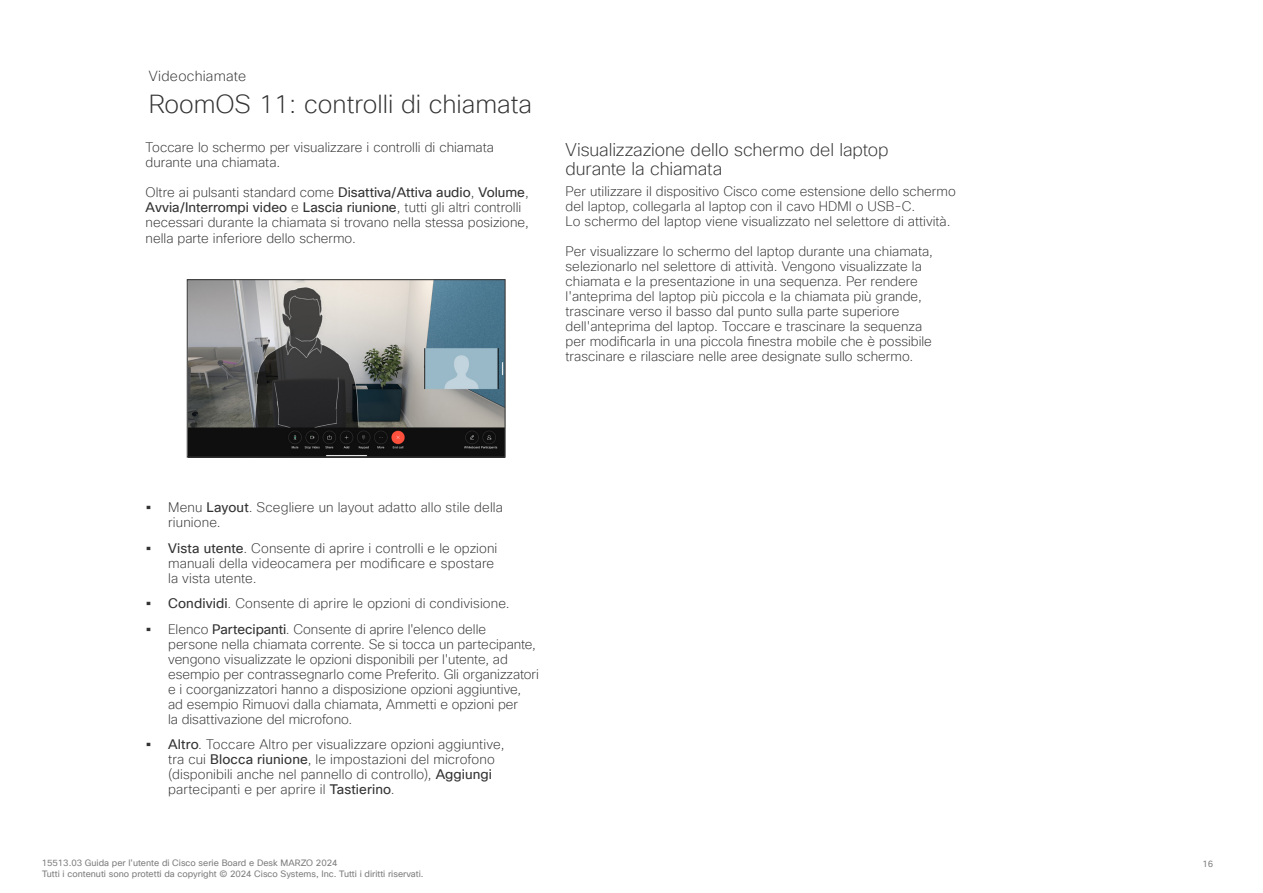
<style>
.page{position:relative;width:1263px;height:893px;background:#fff}
.page>*{position:absolute;margin:0;border:0;box-sizing:border-box;transform-origin:0 0}
.t1{font:200 25.5px "Cisco Sans TT";color:#333}
.t2{font:200 18px/19.5px "Cisco Sans TT";letter-spacing:-.005em;color:#333}
.t3{font:200 14.25px "Cisco Sans TT";letter-spacing:.015em;color:#333}
.t4{font:200 13.5px/15px "Cisco Sans TT";color:#333}
.t5{font:9px/10.8px "Cisco Sans TT";color:#808080}
.t6{font:9px "Cisco Sans";color:#808080}
.s1{font-weight:400}
.s2{font-weight:400;font-size:21px}
</style>
<div class="page">
<img style="left:189px;top:281px;width:315px;height:175px">
<div style="left:187px;top:279px;width:319px;height:179px;border:1px solid #3d3d3d"></div>
<p class="t3" style="left:149px;top:67px;width:99px">Videochiamate</p>
<h1 class="t1" style="left:149px;top:87px;width:384px">RoomOS 11: controlli di chiamata</h1>
<p class="t4" style="left:146px;top:140px;width:350px">Toccare lo schermo per visualizzare i controlli di chiamata durante una chiamata.</p>
<p class="t4" style="left:146px;top:185px;width:385px;line-height:15.5px">Oltre ai pulsanti standard come <span class="s1">Disattiva/Attiva audio</span>, <span class="s1">Volume</span>, <span class="s1">Avvia/Interrompi video</span> e <span class="s1">Lascia riunione</span>, tutti gli altri controlli necessari durante la chiamata si trovano nella stessa posizione, nella parte inferiore dello schermo.</p>
<h2 class="t2" style="left:566px;top:140px;width:324px">Visualizzazione dello schermo del laptop durante la chiamata</h2>
<p class="t4" style="left:566px;top:185px;width:392px">Per utilizzare il dispositivo Cisco come estensione dello schermo del laptop, collegarla al laptop con il cavo HDMI o USB-C.<br>Lo schermo del laptop viene visualizzato nel selettore di attività.</p>
<p class="t4" style="left:566px;top:245px;width:369px">Per visualizzare lo schermo del laptop durante una chiamata, selezionarlo nel selettore di attività. Vengono visualizzate la chiamata e la presentazione in una sequenza. Per rendere l'anteprima del laptop più piccola e la chiamata più grande, trascinare verso il basso dal punto sulla parte superiore dell'anteprima del laptop. Toccare e trascinare la sequenza per modificarla in una piccola finestra mobile che è possibile trascinare e rilasciare nelle aree designate sullo schermo.</p>
<p class="t4" style="left:168px;top:500px;width:336px;text-indent:-22px"><span class="s2">•</span> Menu <span class="s1">Layout</span>. Scegliere un layout adatto allo stile della riunione.</p>
<p class="t4" style="left:168px;top:541px;width:331px;text-indent:-22px"><span class="s2">•</span> <span class="s1">Vista utente</span>. Consente di aprire i controlli e le opzioni manuali della videocamera per modificare e spostare la vista utente.</p>
<p class="t4" style="left:146px;top:596px;width:366px"><span class="s2">•</span> <span class="s1">Condividi</span>. Consente di aprire le opzioni di condivisione.</p>
<p class="t4" style="left:168px;top:622px;width:372px;text-indent:-22px"><span class="s2">•</span> Elenco <span class="s1">Partecipanti</span>. Consente di aprire l'elenco delle persone nella chiamata corrente. Se si tocca un partecipante, vengono visualizzate le opzioni disponibili per l'utente, ad esempio per contrassegnarlo come Preferito. Gli organizzatori e i coorganizzatori hanno a disposizione opzioni aggiuntive, ad esempio Rimuovi dalla chiamata, Ammetti e opzioni per<br>la disattivazione del microfono.</p>
<p class="t4" style="left:168px;top:737px;width:338px;text-indent:-22px"><span class="s2">•</span> <span class="s1">Altro</span>. Toccare Altro per visualizzare opzioni aggiuntive, tra cui <span class="s1">Blocca riunione</span>, le impostazioni del microfono (disponibili anche nel pannello di controllo), <span class="s1">Aggiungi </span>partecipanti e per aprire il <span class="s1">Tastierino</span>.</p>
<p class="t5" style="left:42px;top:858px;width:383px">15513.03 Guida per l'utente di Cisco serie Board e Desk MARZO 2024<br>Tutti i contenuti sono protetti da copyright © 2024 Cisco Systems, Inc. Tutti i diritti riservati.</p>
<p class="t6" style="left:1202px;top:858px;width:12px">16</p>
</div>
